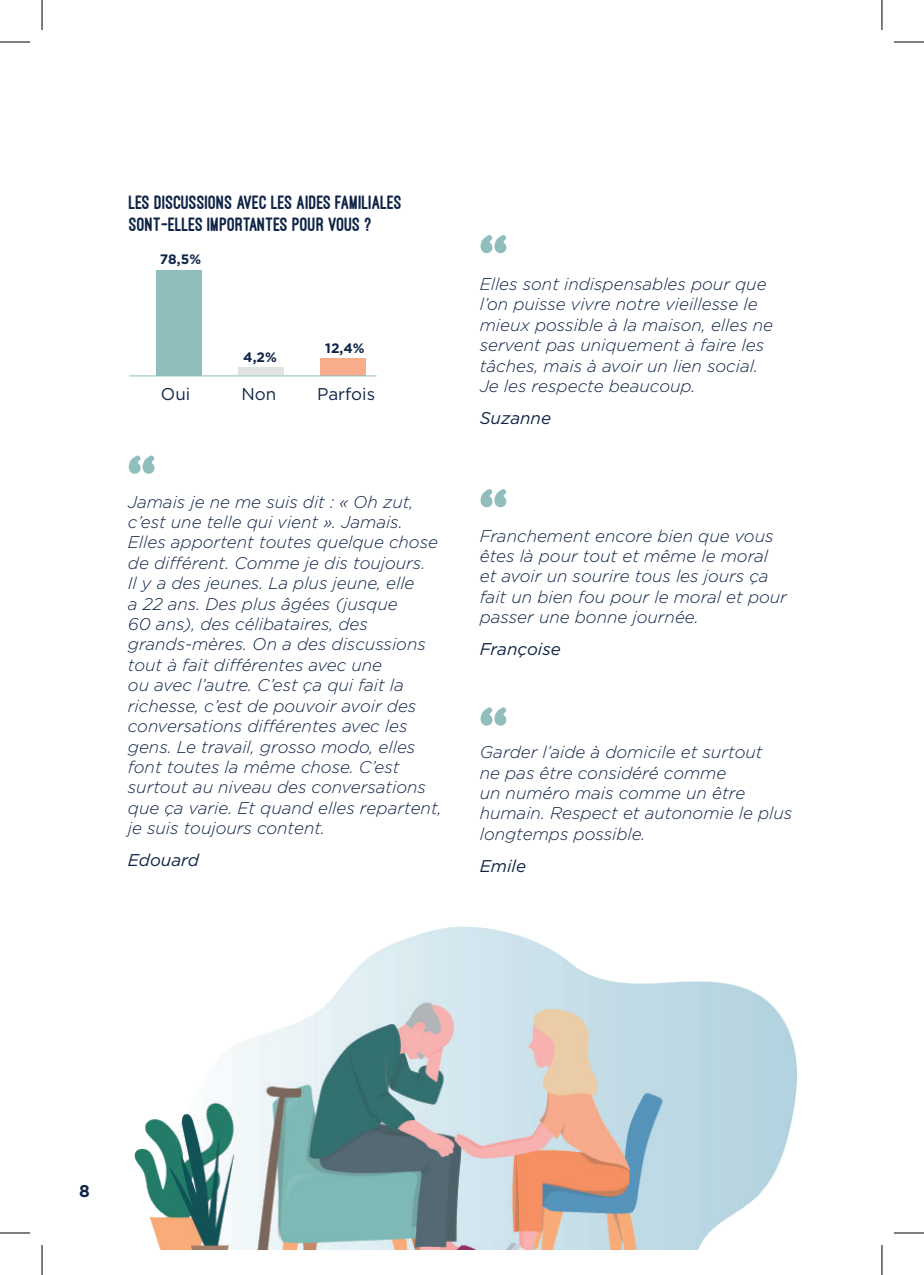
<style>
.page{position:relative;width:924px;height:1275px;background:#fff}
.page>*{position:absolute;margin:0;border:0;box-sizing:border-box;transform-origin:0 0}
.t1{font:56.4px "Heavitas";color:#8fbebd}
.t2{font:800 20px/22px "Ostrich Sans";color:#102447}
.t3{font:italic 300 17px/20.4px "Gotham";color:#102447}
.t4{font:italic 17px "Gotham";color:#102447}
.t5{font:17px "Gotham";color:#102447}
.t6{font:700 17px "Gotham Rounded";color:#102447}
.t7{font:700 13.6px "Gotham";color:#102447}
</style>
<div class="page">
<div style="left:156px;top:270px;width:46px;height:105px;background:#8fbebd"></div>
<div style="left:238px;top:367px;width:45px;height:8px;background:#e1e2e2"></div>
<div style="left:320px;top:358px;width:46px;height:17px;background:#f8ac8c"></div>
<hr style="left:129px;top:375px;width:247px;height:1px;background:#8fbebd">
<img style="left:134px;top:926px;width:662px;height:324px">
<hr style="left:0;top:42px;width:30px;height:1px;background:#000">
<hr style="left:893px;top:42px;width:30px;height:1px;background:#000">
<hr style="left:0;top:1232px;width:30px;height:1px;background:#000">
<hr style="left:893px;top:1232px;width:30px;height:1px;background:#000">
<hr style="left:42px;top:0;width:1px;height:30px;background:#000">
<hr style="left:42px;top:1245px;width:1px;height:30px;background:#000">
<hr style="left:881px;top:0;width:1px;height:30px;background:#000">
<hr style="left:881px;top:1245px;width:1px;height:30px;background:#000">
<p class="t2" style="left:129px;top:191px;width:274px">LES DISCUSSIONS AVEC LES AIDES FAMILIALES<br>SONT-ELLES IMPORTANTES POUR VOUS ?</p>
<p class="t7" style="left:160px;top:251px;width:43px">78,5%</p>
<p class="t7" style="left:243px;top:349px;width:35px">4,2%</p>
<p class="t7" style="left:325px;top:340px;width:41px">12,4%</p>
<p class="t5" style="left:161px;top:384px;width:31px">Oui</p>
<p class="t5" style="left:241px;top:384px;width:36px">Non</p>
<p class="t5" style="left:317px;top:384px;width:59px">Parfois</p>
<h1 class="t1" style="left:128px;top:443px;width:29px">‘‘</h1>
<p class="t3" style="left:128px;top:491px;width:315px">Jamais je ne me suis dit : « Oh zut, c’est une telle qui vient ». Jamais.<br>Elles apportent toutes quelque chose de différent. Comme je dis toujours.<br>Il y a des jeunes. La plus jeune, elle<br>a 22 ans. Des plus âgées (jusque<br>60 ans), des célibataires, des grands-mères. On a des discussions tout à fait différentes avec une<br>ou avec l’autre. C’est ça qui fait la richesse, c’est de pouvoir avoir des conversations différentes avec les gens. Le travail, grosso modo, elles font toutes la même chose. C’est surtout au niveau des conversations que ça varie. Et quand elles repartent, je suis toujours content.</p>
<p class="t4" style="left:128px;top:850px;width:73px">Edouard</p>
<h1 class="t1" style="left:479px;top:223px;width:29px">‘‘</h1>
<p class="t3" style="left:479px;top:274px;width:295px">Elles sont indispensables pour que l’on puisse vivre notre vieillesse le mieux possible à la maison, elles ne servent pas uniquement à faire les tâches, mais à avoir un lien social.<br>Je les respecte beaucoup.</p>
<p class="t4" style="left:479px;top:408px;width:73px">Suzanne</p>
<h1 class="t1" style="left:479px;top:477px;width:29px">‘‘</h1>
<p class="t3" style="left:479px;top:525px;width:308px">Franchement encore bien que vous êtes là pour tout et même le moral et avoir un sourire tous les jours ça fait un bien fou pour le moral et pour passer une bonne journée.</p>
<p class="t4" style="left:479px;top:639px;width:83px">Françoise</p>
<h1 class="t1" style="left:479px;top:695px;width:29px">‘‘</h1>
<p class="t3" style="left:479px;top:742px;width:314px">Garder l’aide à domicile et surtout<br>ne pas être considéré comme<br>un numéro mais comme un être humain. Respect et autonomie le plus longtemps possible.</p>
<p class="t4" style="left:479px;top:856px;width:48px">Emile</p>
<p class="t6" style="left:79px;top:1178px;width:12px">8</p>
</div>
